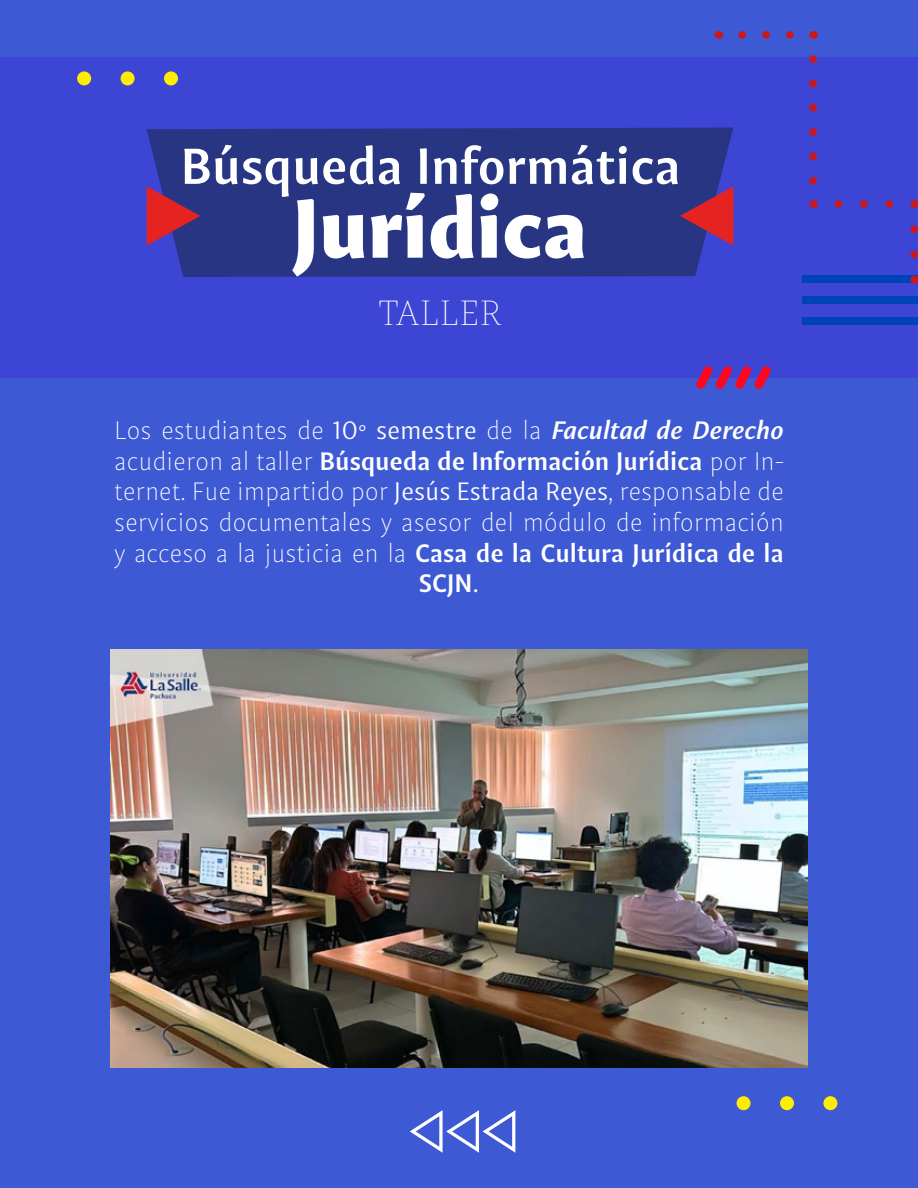
<style>
.page{position:relative;width:918px;height:1188px;background:#3d59d4}
.page>*{position:absolute;margin:0;border:0;box-sizing:border-box;transform-origin:0 0}
.t1{font:900 84px "Indivisa Text Sans";color:#fff}
.t2{font:700 51px "Indivisa Text Sans";color:#fff}
.t3{font:100 37.5px "Indivisa Display Serif";color:#fff}
.t4{font:300 25.5px/30.6px "Indivisa Text Sans";letter-spacing:-.005em;color:#fff;text-align:center}
.s1{font-weight:400}
.s2{font-weight:700;font-style:italic}
.s3{font-weight:700}
.s4{font-family:"Indivisa Display Sans";font-weight:400}
</style>
<div class="page">
<div style="left:0;top:57px;width:918px;height:321px;background:#3d45d4"></div>
<div style="left:147px;top:128px;width:586px;height:149px;background:#283583"></div>
<svg style="left:680px;top:186px;width:53px;height:60px;background:#862d5a"></svg>
<svg style="left:147px;top:186px;width:53px;height:60px;background:#872d59"></svg>
<div style="left:803px;top:276px;width:115px;height:7px;background:#0042b7"></div>
<div style="left:803px;top:296px;width:115px;height:8px;background:#0042b7"></div>
<div style="left:803px;top:317px;width:115px;height:8px;background:#0042b7"></div>
<div style="left:164px;top:71px;width:14px;height:14px;background:#ffed00;border-radius:50%"></div>
<div style="left:121px;top:71px;width:14px;height:14px;background:#ffed00;border-radius:50%"></div>
<div style="left:77px;top:71px;width:14px;height:14px;background:#ffed00;border-radius:50%"></div>
<div style="left:823px;top:1096px;width:14px;height:14px;background:#ffed00;border-radius:50%"></div>
<div style="left:780px;top:1096px;width:14px;height:14px;background:#ffed00;border-radius:50%"></div>
<div style="left:737px;top:1096px;width:14px;height:14px;background:#ffed00;border-radius:50%"></div>
<svg style="left:410px;top:1110px;width:105px;height:43px"></svg>
<svg style="left:742px;top:31px;width:52px;height:8px"></svg>
<svg style="left:809px;top:59px;width:8px;height:126px"></svg>
<svg style="left:838px;top:200px;width:56px;height:8px"></svg>
<svg style="left:910px;top:229px;width:8px;height:30px"></svg>
<img style="left:111px;top:650px;width:696px;height:417px">
<svg style="left:696px;top:366px;width:75px;height:23px"></svg>
<h2 class="t2" style="left:180px;top:123px;width:502px">Búsqueda Informática</h2>
<h1 class="t1" style="left:293px;top:154px;width:296px">Jurídica</h1>
<h3 class="t3" style="left:379px;top:284px;width:124px">TALLER</h3>
<p class="t4" style="left:114px;top:414px;width:672px">Los estudiantes de <span class="s1">10° semestre</span> de la <span class="s2">Facultad de Derecho </span>acudieron al taller <span class="s3">Búsqueda de Información Jurídica</span> por In&shy;ternet. Fue impartido por <span class="s1">Jesús Estrada Reyes</span>, responsable de servicios documentales y asesor del módulo de información y acceso a la justicia en la <span class="s3">Casa de la Cultura Jurídica de la SCJN</span><span class="s4">.</span></p>
</div>
